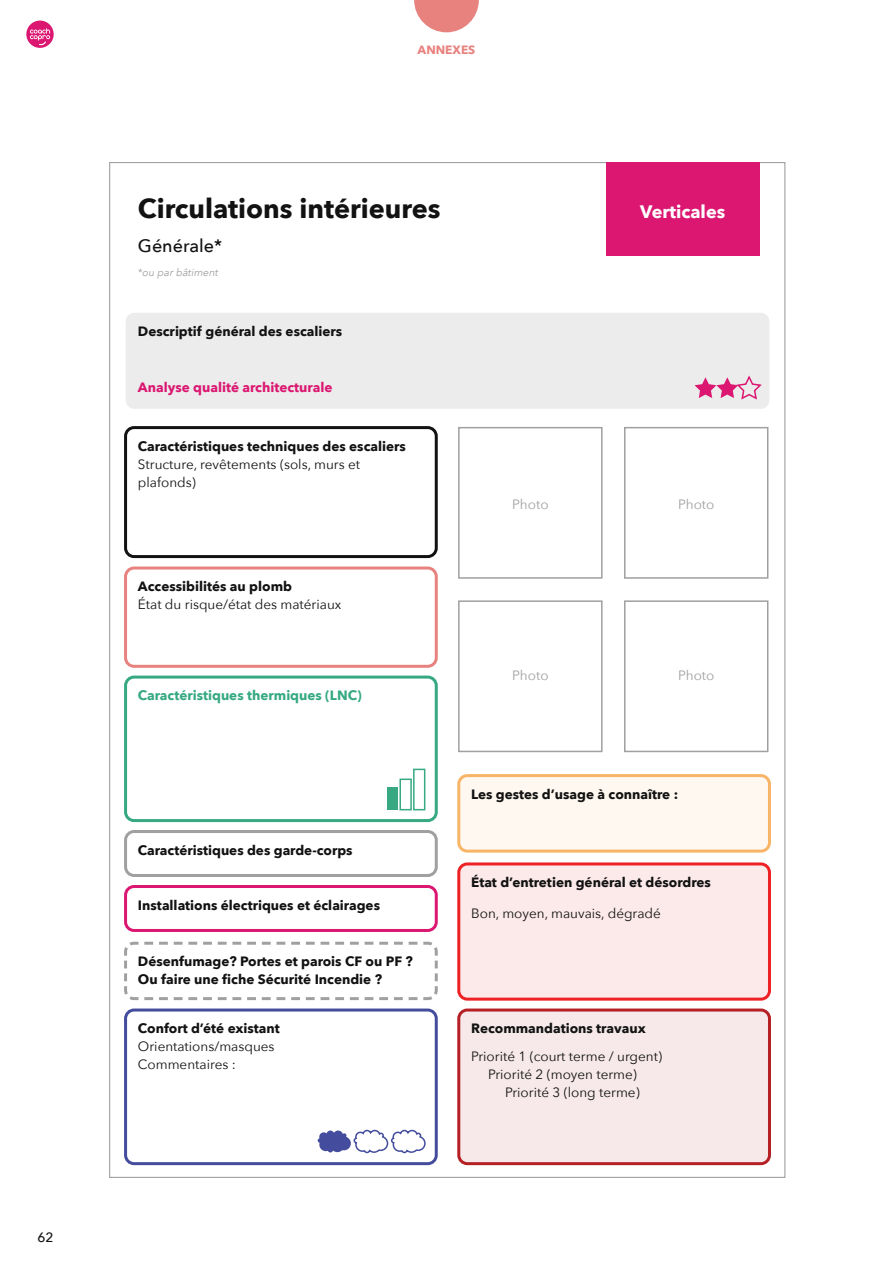
<style>
.page{position:relative;width:893px;height:1263px;background:#fff}
.page>*{position:absolute;margin:0;border:0;box-sizing:border-box;transform-origin:0 0}
.t1{font:700 27px "Avenir Next";color:#121212}
.t2{font:700 18px "Avenir Next";color:#fff}
.t3{font:500 18px "Avenir Next";color:#121212}
.t4{font:700 13.5px/18px "Avenir Next";color:#121212}
.t5{font:13.5px/18px "Avenir Next";color:#121212}
.t6{font:700 13.5px "Avenir Next";color:#36a982}
.t7{font:700 13.5px "Avenir Next";color:#db1771}
.t8{font:13.5px "Avenir Next";color:#a0a0a0}
.t9{font:500 13.5px "Avenir Next";color:#121212}
.t10{font:700 12px "Avenir Next";color:#e8827f}
.t11{font:italic 10.5px "Avenir Next";color:#a0a0a0}
</style>
<div class="page">
<div style="left:126px;top:313px;width:643px;height:96px;background:#ececec;border-radius:9px"></div>
<div style="left:606px;top:162px;width:153px;height:93px;background:#db1771"></div>
<div style="left:124px;top:426px;width:314px;height:132px;border:3px solid #121212;border-radius:9px"></div>
<div style="left:458px;top:427px;width:145px;height:152px;border:2px solid #a0a0a0"></div>
<div style="left:458px;top:600px;width:145px;height:152px;border:2px solid #a0a0a0"></div>
<div style="left:624px;top:427px;width:144px;height:152px;border:2px solid #a0a0a0"></div>
<div style="left:624px;top:600px;width:144px;height:152px;border:2px solid #a0a0a0"></div>
<div style="left:124px;top:566px;width:314px;height:102px;border:3px solid #e8827f;border-radius:9px"></div>
<div style="left:124px;top:675px;width:314px;height:147px;border:3px solid #36a982;border-radius:9px"></div>
<div style="left:124px;top:830px;width:314px;height:47px;border:3px solid #a0a0a0;border-radius:9px"></div>
<div style="left:124px;top:885px;width:314px;height:47px;border:3px solid #db1771;border-radius:9px"></div>
<svg style="left:124px;top:941px;width:314px;height:60px"></svg>
<div style="left:124px;top:1008px;width:314px;height:157px;border:3px solid #444d9d;border-radius:9px"></div>
<svg style="left:695px;top:375px;width:67px;height:25px"></svg>
<div style="left:387px;top:787px;width:10px;height:23px;background:#36a982"></div>
<div style="left:399px;top:778px;width:13px;height:32px;border:2px solid #36a982"></div>
<div style="left:413px;top:769px;width:12px;height:41px;border:2px solid #36a982"></div>
<svg style="left:318px;top:1129px;width:108px;height:25px"></svg>
<div style="left:459px;top:1010px;width:310px;height:154px;background:#f7e9ea;border-radius:9px"></div>
<div style="left:457px;top:1008px;width:314px;height:157px;border:3px solid #b52025;border-radius:9px"></div>
<div style="left:459px;top:864px;width:310px;height:135px;background:#fce9ea;border-radius:9px"></div>
<div style="left:457px;top:862px;width:314px;height:139px;border:3px solid #ee2124;border-radius:9px"></div>
<div style="left:459px;top:776px;width:310px;height:75px;background:#fef8f0;border-radius:9px"></div>
<div style="left:457px;top:774px;width:314px;height:79px;border:3px solid #f9b567;border-radius:9px"></div>
<svg style="left:414px;top:0;width:65px;height:32px"></svg>
<div style="left:26px;top:21px;width:28px;height:27px;background:#db1771;border-radius:50%"></div>
<svg style="left:30px;top:28px;width:20px;height:17px"></svg>
<p class="t9" style="left:38px;top:1226px;width:18px">62</p>
<p class="t10" style="left:418px;top:39px;width:59px">ANNEXES</p>
<h1 class="t1" style="left:138px;top:185px;width:304px">Circulations intérieures</h1>
<h2 class="t3" style="left:138px;top:231px;width:86px">Générale*</h2>
<p class="t11" style="left:138px;top:263px;width:82px">*ou par bâtiment</p>
<p class="t4" style="left:138px;top:322px;width:206px">Descriptif général des escaliers</p>
<p class="t7" style="left:138px;top:376px;width:196px">Analyse qualité architecturale</p>
<p class="t4" style="left:138px;top:437px;width:269px">Caractéristiques techniques des escaliers</p>
<p class="t5" style="left:138px;top:454px;width:224px">Structure, revêtements (sols, murs et plafonds)</p>
<p class="t4" style="left:138px;top:577px;width:156px">Accessibilités au plomb</p>
<p class="t5" style="left:138px;top:595px;width:205px">État du risque/état des matériaux</p>
<p class="t6" style="left:138px;top:684px;width:225px">Caractéristiques thermiques (LNC)</p>
<p class="t8" style="left:512px;top:493px;width:38px">Photo</p>
<p class="t8" style="left:512px;top:664px;width:38px">Photo</p>
<h2 class="t2" style="left:640px;top:196px;width:87px">Verticales</h2>
<p class="t8" style="left:678px;top:493px;width:38px">Photo</p>
<p class="t8" style="left:678px;top:664px;width:38px">Photo</p>
<p class="t4" style="left:138px;top:841px;width:216px">Caractéristiques des garde-corps</p>
<p class="t4" style="left:138px;top:896px;width:244px">Installations électriques et éclairages</p>
<p class="t4" style="left:138px;top:952px;width:276px">Désenfumage? Portes et parois CF ou PF ?<br>Ou faire une fiche Sécurité Incendie ?</p>
<p class="t4" style="left:138px;top:1019px;width:143px">Confort d’été existant</p>
<p class="t5" style="left:138px;top:1037px;width:138px">Orientations/masques<br>Commentaires :</p>
<p class="t4" style="left:471px;top:785px;width:208px">Les gestes d’usage à connaître :</p>
<p class="t4" style="left:471px;top:873px;width:241px">État d’entretien général et désordres</p>
<p class="t5" style="left:471px;top:904px;width:191px">Bon, moyen, mauvais, dégradé</p>
<p class="t4" style="left:471px;top:1019px;width:176px">Recommandations travaux</p>
<p class="t5" style="left:471px;top:1046px;width:192px">Priorité 1 (court terme / urgent)</p>
<p class="t5" style="left:488px;top:1064px;width:150px">Priorité 2 (moyen terme)</p>
<p class="t5" style="left:505px;top:1082px;width:136px">Priorité 3 (long terme)</p>
</div>
